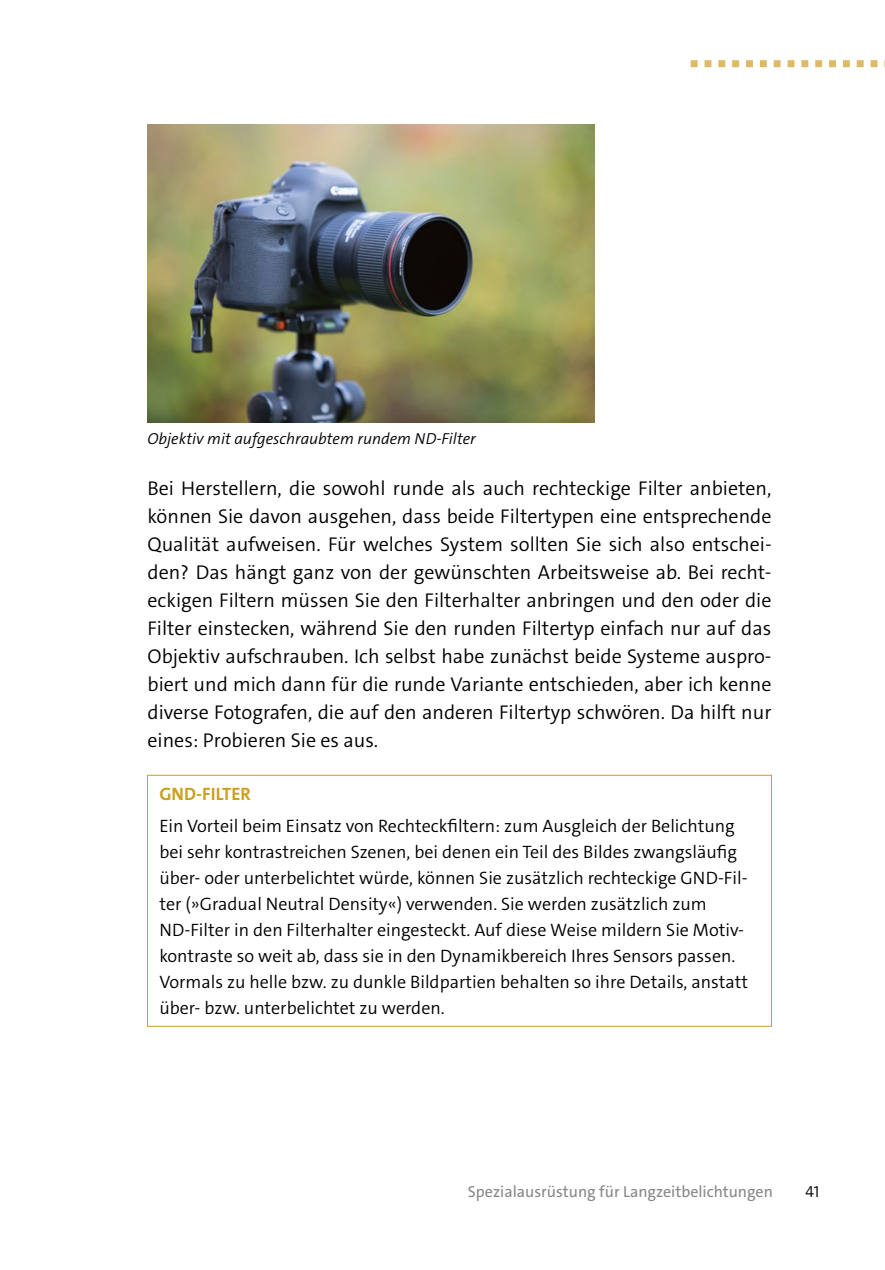
<style>
.page{position:relative;width:885px;height:1270px;background:#fff}
.page>*{position:absolute;margin:0;border:0;box-sizing:border-box;transform-origin:0 0}
.t1{font:300 20px/28px "The Sans C4 s";color:#000;text-align:justify}
.t2{font:300 18px/26px "The Sans C4 s";color:#000}
.t3{font:700 18px "The Sans C4 s";color:#cba01e}
.t4{font:italic 300 16px "The Sans C4 s";color:#000}
.t5{font:16px "The Sans C4 s";color:#878786}
.t6{font:300 16px "The Sans C4 s";color:#000}
</style>
<div class="page">
<svg style="left:690px;top:60px;width:188px;height:7px"></svg>
<img style="left:147px;top:125px;width:447px;height:297px">
<div style="left:147px;top:775px;width:625px;height:252px;border:1px solid #cba01e"></div>
<p class="t4" style="left:147px;top:429px;width:330px">Objektiv mit aufgeschraubtem rundem ND-Filter</p>
<p class="t1" style="left:147px;top:474px;width:625px">Bei Herstellern, die sowohl runde als auch rechteckige Filter anbieten, können Sie davon ausgehen, dass beide Filtertypen eine entsprechende Qualität aufweisen. Für welches System sollten Sie sich also entschei&shy;den? Das hängt ganz von der gewünschten Arbeitsweise ab. Bei recht&shy;eckigen Filtern müssen Sie den Filterhalter anbringen und den oder die Filter einstecken, während Sie den runden Filtertyp einfach nur auf das Objektiv aufschrauben. Ich selbst habe zunächst beide Systeme auspro&shy;biert und mich dann für die runde Variante entschieden, aber ich kenne diverse Fotografen, die auf den anderen Filtertyp schwören. Da hilft nur eines: Probieren Sie es aus.</p>
<p class="t3" style="left:159px;top:783px;width:93px">GND-FILTER</p>
<p class="t2" style="left:159px;top:813px;width:590px">Ein Vorteil beim Einsatz von Rechteckfiltern: zum Ausgleich der Belichtung bei sehr kontrastreichen Szenen, bei denen ein Teil des Bildes zwangsläufig über- oder unterbelichtet würde, können Sie zusätzlich rechteckige GND-Fil&shy;ter (»Gradual Neutral Density«) verwenden. Sie werden zusätzlich zum ND-Filter in den Filterhalter eingesteckt. Auf diese Weise mildern Sie Motiv&shy;kontraste so weit ab, dass sie in den Dynamikbereich Ihres Sensors passen.<br>Vormals zu helle bzw. zu dunkle Bildpartien behalten so ihre Details, anstatt über- bzw. unterbelichtet zu werden.</p>
<p class="t5" style="left:468px;top:1181px;width:306px">Spezialausrüstung für Langzeitbelichtungen</p>
<p class="t6" style="left:805px;top:1181px;width:15px">41</p>
</div>
